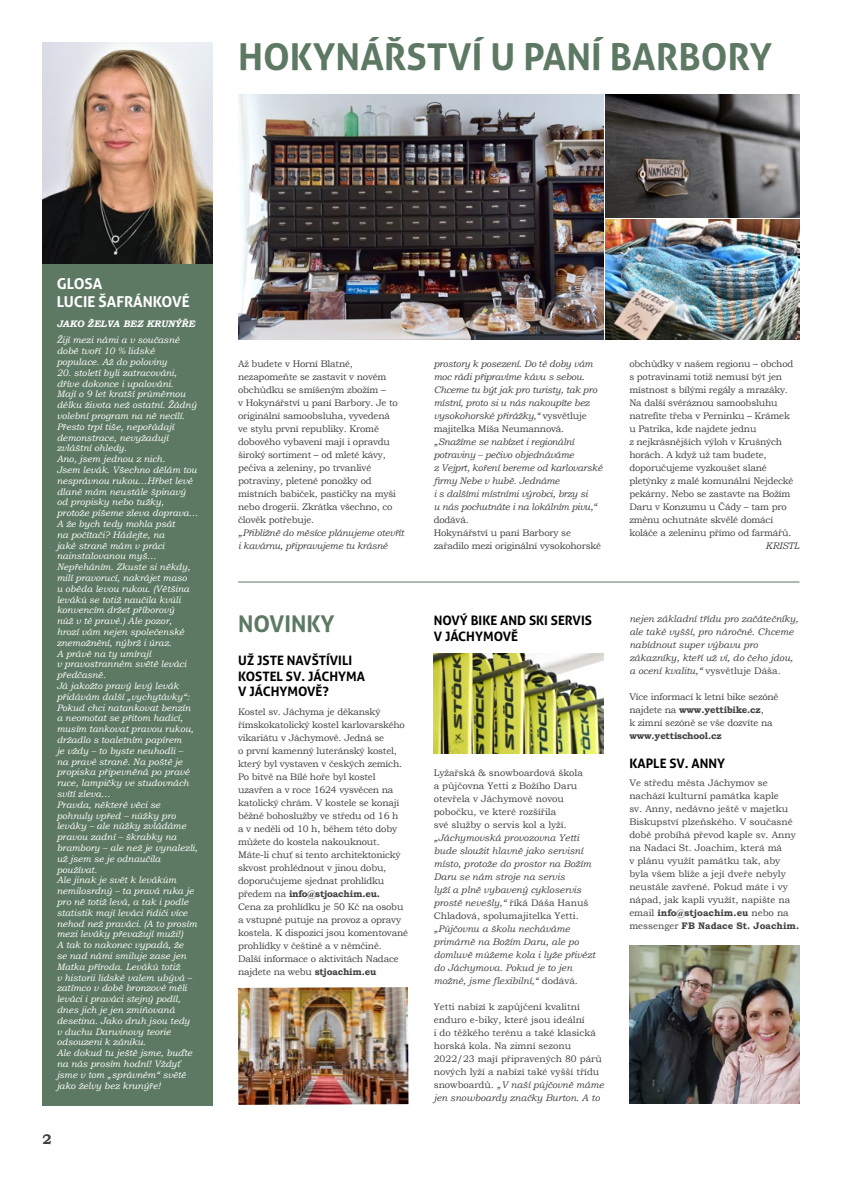
<style>
.page{position:relative;width:842px;height:1191px;background:#fff}
.page>*{position:absolute;margin:0;border:0;box-sizing:border-box;transform-origin:0 0}
.t1{font:700 37px "Aller";color:#5d7963}
.t2{font:700 23px "Aller";color:#5d7963}
.t3{font:700 15px/18px "Aller";color:#fff}
.t4{font:700 14px "Bookman Old Style";color:#414042}
.t5{font:700 13px/15.6px "Aller";color:#000}
.t6{font:9.5px/13px "Bookman Old Style";letter-spacing:-.02em;color:#414042}
.t7{font:9.5px/13px "Bookman Old Style";color:#414042}
.t8{font:italic 9.5px/13px "Bookman Old Style";color:#414042}
.t9{font:italic 9.5px/13px "Bookman Old Style";letter-spacing:-.02em;color:#414042}
.t10{font:italic 700 9.5px "Bookman Old Style";color:#fff}
.t11{font:700 9.5px "Bookman Old Style";letter-spacing:-.02em;color:#414042}
.t12{font:italic 9.3px/10.8px "Bookman Old Style";color:#fff}
.s1{font-weight:700}
.s2{font-style:normal}
.s3{font-style:italic}
</style>
<div class="page">
<div style="left:43px;top:43px;width:170px;height:1063px;background:#5d7963"></div>
<img style="left:43px;top:43px;width:170px;height:221px">
<hr style="left:238px;top:581px;width:561px;height:1px;background:#5d7963">
<img style="left:606px;top:95px;width:193px;height:122px">
<img style="left:238px;top:95px;width:366px;height:244px">
<img style="left:606px;top:219px;width:193px;height:120px">
<img style="left:629px;top:945px;width:170px;height:158px">
<img style="left:238px;top:987px;width:170px;height:117px">
<img style="left:434px;top:653px;width:170px;height:101px">
<h1 class="t1" style="left:238px;top:34px;width:536px">HOKYNÁŘSTVÍ U PANÍ BARBORY</h1>
<h3 class="t3" style="left:57px;top:274px;width:135px">GLOSA<br>LUCIE ŠAFRÁNKOVÉ</h3>
<p class="t10" style="left:57px;top:317px;width:140px">JAKO ŽELVA BEZ KRUNÝŘE</p>
<p class="t12" style="left:57px;top:335px;width:124px">Žijí mezi námi a v současné době tvoří 10 % lidské populace. Až do poloviny</p>
<p class="t12" style="left:57px;top:367px;width:143px">20. století byli zatracováni, dříve dokonce i upalováni.<br>Mají o 9 let kratší průměrnou délku života než ostatní. Žádný volební program na ně necílí.<br>Přesto trpí tiše, nepořádají demonstrace, nevyžadují zvláštní ohledy.<br>Ano, jsem jednou z nich.<br>Jsem levák. Všechno dělám tou nesprávnou rukou…Hřbet levé dlaně mám neustále špinavý od propisky nebo tužky, protože píšeme zleva doprava…<br>A že bych tedy mohla psát<br>na počítači? Hádejte, na<br>jaké straně mám v práci nainstalovanou myš…<br>Nepřeháním. Zkuste si někdy, milí pravorucí, nakrájet maso<br>u oběda levou rukou. (Většina leváků se totiž naučila kvůli konvencím držet příborový<br>nůž v té pravé.) Ale pozor,<br>hrozí vám nejen společenské znemožnění, nýbrž i úraz.<br>A právě na ty umírají<br>v pravostranném světě leváci předčasně.<br>Já jakožto pravý levý levák přidávám další „vychytávky“:<br>Pokud chci natankovat benzín a neomotat se přitom hadicí, musím tankovat pravou rukou, držadlo s toaletním papírem<br>je vždy – to byste neuhodli –<br>na pravé straně. Na poště je propiska připevněná po pravé ruce, lampičky ve studovnách svítí zleva…<br>Pravda, některé věci se pohnuly vpřed – nůžky pro leváky – ale nůžky zvládáme pravou zadní – škrabky na brambory – ale než je vynalezli, už jsem se je odnaučila používat.<br>Ale jinak je svět k levákům nemilosrdný – ta pravá ruka je pro ně totiž levá, a tak i podle statistik mají leváci řidiči více nehod než praváci. (A to prosím mezi leváky převažují muži!)<br>A tak to nakonec vypadá, že<br>se nad námi smiluje zase jen<br>Matka příroda. Leváků totiž<br>v historii lidské valem ubývá – zatímco v době bronzové měli leváci i praváci stejný podíl, dnes jich je jen zmiňovaná desetina. Jako druh jsou tedy<br>v duchu Darwinovy teorie odsouzeni k zániku.<br>Ale dokud tu ještě jsme, buďte na nás prosím hodní! Vždyť jsme v tom „správném“ světě jako želvy bez krunýře!</p>
<h3 class="t4" style="left:43px;top:1129px;width:11px">2</h3>
<p class="t6" style="left:238px;top:357px;width:161px">Až budete v Horní Blatné, nezapomeňte se zastavit v novém obchůdku se smíšeným zbožím –<br>v Hokynářství u paní Barbory. Je to originální samoobsluha, vyvedená ve stylu první republiky. Kromě dobového vybavení mají i opravdu široký sortiment – od mleté kávy, pečiva a zeleniny, po trvanlivé potraviny, pletené ponožky od místních babiček, pastičky na myši nebo drogerii. Zkrátka všechno, co člověk potřebuje.</p>
<p class="t9" style="left:238px;top:526px;width:167px">„Přibližně do měsíce plánujeme otevřít i kavárnu, připravujeme tu krásné</p>
<h2 class="t2" style="left:238px;top:610px;width:98px">NOVINKY</h2>
<h3 class="t5" style="left:238px;top:652px;width:128px">UŽ JSTE NAVŠTÍVILI<br>KOSTEL SV. JÁCHYMA<br>V JÁCHYMOVĚ?</h3>
<p class="t6" style="left:238px;top:705px;width:171px">Kostel sv. Jáchyma je děkanský římskokatolický kostel karlovarského vikariátu v Jáchymově. Jedná se<br>o první kamenný luteránský kostel, který byl vystaven v českých zemích.<br>Po bitvě na Bílé hoře byl kostel uzavřen a v roce 1624 vysvěcen na katolický chrám. V kostele se konají běžně bohoslužby ve středu od 16 h<br>a v neděli od 10 h, během této doby můžete do kostela nakouknout.<br>Máte-li chuť si tento architektonický skvost prohlédnout v jinou dobu, doporučujeme sjednat prohlídku předem na <span class="s1">info@stjoachim.eu.<br></span>Cena za prohlídku je 50 Kč na osobu a vstupné putuje na provoz a opravy kostela. K dispozici jsou komentované prohlídky v češtině a v němčině.<br>Další informace o aktivitách Nadace najdete na webu <span class="s1">stjoachim.eu</span></p>
<p class="t9" style="left:434px;top:357px;width:170px">prostory k posezení. Do té doby vám moc rádi připravíme kávu s sebou.<br>Chceme tu být jak pro turisty, tak pro místní, proto si u nás nakoupíte bez vysokohorské přirážky,“ <span class="s2">vysvětluje majitelka Míša Neumannová</span>. „Snažíme se nabízet i regionální potraviny – pečivo objednáváme<br>z Vejprt, koření bereme od karlovarské firmy Nebe v hubě. Jednáme<br>i s dalšími místními výrobci, brzy si<br>u nás pochutnáte i na lokálním pivu,“</p>
<p class="t6" style="left:434px;top:513px;width:169px">dodává.<br>Hokynářství u paní Barbory se zařadilo mezi originální vysokohorské</p>
<h3 class="t5" style="left:434px;top:612px;width:160px">NOVÝ BIKE AND SKI SERVIS<br>V JÁCHYMOVĚ</h3>
<p class="t7" style="left:434px;top:766px;width:151px">Lyžařská &amp; snowboardová škola a půjčovna Yetti z Božího Daru otevřela v Jáchymově novou pobočku, ve které rozšířila<br>své služby o servis kol a lyží.</p>
<p class="t8" style="left:434px;top:831px;width:159px">„Jáchymovská provozovna Yetti bude sloužit hlavně jako servisní místo, protože do prostor na Božím<br>Daru se nám stroje na servis<br>lyží a plně vybavený cykloservis prostě nevešly,“ <span class="s2">říká Dáša Hanuš<br>Chladová, spolumajitelka Yetti.</span></p>
<p class="t8" style="left:434px;top:922px;width:163px">„Půjčovnu a školu necháváme primárně na Božím Daru, ale po domluvě můžeme kola i lyže přivézt do Jáchymova. Pokud je to jen možné, jsme flexibilní,“ <span class="s2">dodává.</span></p>
<p class="t7" style="left:434px;top:1000px;width:172px">Yetti nabízí k zapůjčení kvalitní enduro e-biky, které jsou ideální<br>i do těžkého terénu a také klasická horská kola. Na zimní sezonu 2022/23 mají připravených 80 párů nových lyží a nabízí také vyšší třídu snowboardů. <span class="s3">„V naší půjčovně máme jen snowboardy značky Burton. A to</span></p>
<p class="t6" style="left:629px;top:357px;width:166px">obchůdky v našem regionu – obchod s potravinami totiž nemusí být jen místnost s bílými regály a mrazáky.<br>Na další svéráznou samoobsluhu natrefíte třeba v Perninku – Krámek u Patrika, kde najdete jednu<br>z nejkrásnějších výloh v Krušných horách. A když už tam budete, doporučujeme vyzkoušet slané pletýnky z malé komunální Nejdecké pekárny. Nebo se zastavte na Božím<br>Daru v Konzumu u Čády – tam pro změnu ochutnáte skvělé domácí koláče a zeleninu přímo od farmářů.</p>
<p class="t8" style="left:766px;top:539px;width:35px">KRISTL</p>
<p class="t8" style="left:629px;top:612px;width:171px">nejen základní třídu pro začátečníky, ale také vyšší, pro náročné. Chceme nabídnout super výbavu pro zákazníky, kteří už ví, do čeho jdou, a ocení kvalitu,“ <span class="s2">vysvětluje Dáša.</span></p>
<p class="t6" style="left:629px;top:690px;width:151px">Více informací k letní bike sezóně najdete na <span class="s1">www.yettibike.cz</span>,<br>k zimní sezóně se vše dozvíte na</p>
<p class="t11" style="left:629px;top:729px;width:94px">www.yettischool.cz</p>
<h3 class="t5" style="left:629px;top:755px;width:97px">KAPLE SV. ANNY</h3>
<p class="t7" style="left:629px;top:776px;width:171px">Ve středu města Jáchymov se nachází kulturní památka kaple<br>sv. Anny, nedávno ještě v majetku<br>Biskupství plzeňského. V současné době probíhá převod kaple sv. Anny na Nadaci St. Joachim, která má<br>v plánu využít památku tak, aby byla všem blíže a její dveře nebyly neustále zavřené. Pokud máte i vy nápad, jak kapli využít, napište na email <span class="s1">info@stjoachim.eu</span> nebo na messenger <span class="s1">FB Nadace St. Joachim.</span></p>
</div>
